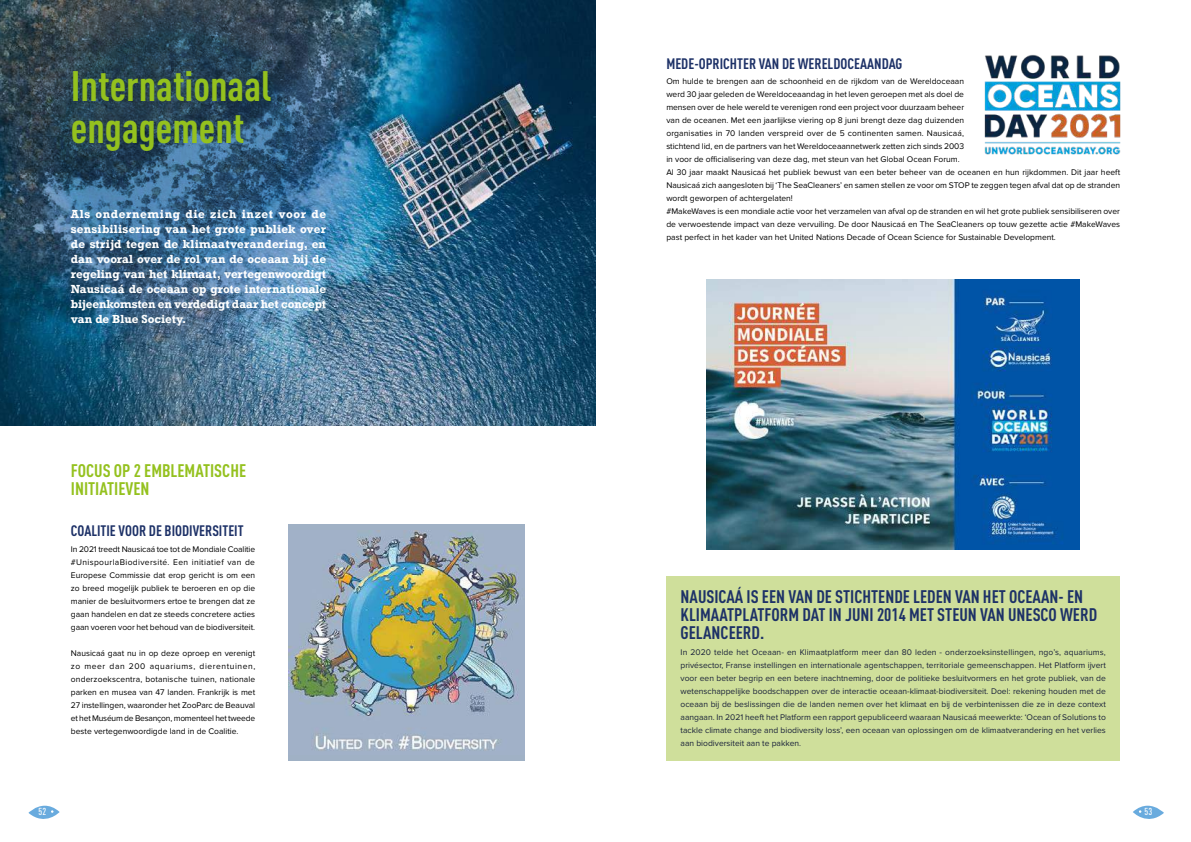
<style>
.page{position:relative;width:1191px;height:842px;background:#fff}
.page>*{position:absolute;margin:0;border:0;box-sizing:border-box;transform-origin:0 0}
.t1{font:700 42px/42px "DIN Cond";color:#94c11e}
.t2{font:700 18px/18px "DIN Cond";color:#1d3167}
.t3{font:700 18px/18px "DIN Cond";color:#94c11e}
.t4{font:700 15px "DIN Cond";color:#1d3167}
.t5{font:700 11px/15px "Rockwell";letter-spacing:-.015em;color:#fff;text-align:justify}
.t6{font:500 10px "DIN Cond";color:#fff}
.t7{font:8.5px/13px "Proxima Nova";color:#000;text-align:justify}
.t8{font:8.5px/13px "Proxima Nova";color:#1a223a;text-align:justify}
</style>
<div class="page">
<img style="left:0;top:0;width:595px;height:425px">
<svg style="left:28px;top:806px;width:32px;height:13px"></svg>
<svg style="left:1133px;top:806px;width:31px;height:13px"></svg>
<img style="left:0;top:0;width:388px;height:360px">
<img style="left:984px;top:54px;width:137px;height:101px">
<img style="left:706px;top:280px;width:374px;height:269px">
<div style="left:288px;top:524px;width:236px;height:237px;background:#a0b1c5"></div>
<img style="left:288px;top:531px;width:232px;height:220px">
<div style="left:666px;top:576px;width:454px;height:185px;background:#cfdf9b"></div>
<h1 class="t1" style="left:71px;top:64px;width:202px">Internationaal engagement</h1>
<p class="t5" style="left:71px;top:206px;width:257px">Als onderneming die zich inzet voor de sensibilisering van het grote publiek over de strijd tegen de klimaatverandering, en dan vooral over de rol van de oceaan bij de regeling van het klimaat, vertegenwoordigt Nausicaá de oceaan op grote internationale bijeenkomsten en verdedigt daar het concept van de Blue Society.</p>
<h2 class="t3" style="left:71px;top:461px;width:177px">FOCUS OP 2 EMBLEMATISCHE<br>INITIATIEVEN</h2>
<h3 class="t4" style="left:71px;top:522px;width:174px">COALITIE VOOR DE BIODIVERSITEIT</h3>
<p class="t7" style="left:71px;top:543px;width:186px">In 2021 treedt Nausicaá toe tot de Mondiale Coalitie #UnispourlaBiodiversité. Een initiatief van de Europese Commissie dat erop gericht is om een zo breed mogelijk publiek te beroeren en op die manier de besluitvormers ertoe te brengen dat ze gaan handelen en dat ze steeds concretere acties gaan voeren voor het behoud van de biodiversiteit.</p>
<p class="t7" style="left:71px;top:647px;width:186px">Nausicaá gaat nu in op deze oproep en verenigt zo meer dan 200 aquariums, dierentuinen, onderzoekscentra, botanische tuinen, nationale parken en musea van 47 landen. Frankrijk is met 27 instellingen, waaronder het ZooParc de Beauval et het Muséum de Besançon, momenteel het tweede beste vertegenwoordigde land in de Coalitie.</p>
<h3 class="t4" style="left:666px;top:54px;width:237px">MEDE-OPRICHTER VAN DE WERELDOCEAANDAG</h3>
<p class="t7" style="left:666px;top:75px;width:455px;text-align:left">Om hulde te brengen aan de schoonheid en de rijkdom van de Wereldoceaan<br>werd 30 jaar geleden de Wereldoceaandag in het leven geroepen met als doel de<br>mensen over de hele wereld te verenigen rond een project voor duurzaam beheer<br>van de oceanen. Met een jaarlijkse viering op 8 juni brengt deze dag duizenden<br>organisaties in 70 landen verspreid over de 5 continenten samen. Nausicaá,<br>stichtend lid, en de partners van het Wereldoceaannetwerk zetten zich sinds 2003<br>in voor de officialisering van deze dag, met steun van het Global Ocean Forum.<br>Al 30 jaar maakt Nausicaá het publiek bewust van een beter beheer van de oceanen en hun rijkdommen. Dit jaar heeft Nausicaá zich aangesloten bij ‘The SeaCleaners’ en samen stellen ze voor om STOP te zeggen tegen afval dat op de stranden wordt geworpen of achtergelaten!<br>#MakeWaves is een mondiale actie voor het verzamelen van afval op de stranden en wil het grote publiek sensibiliseren over de verwoestende impact van deze vervuiling. De door Nausicaá en The SeaCleaners op touw gezette actie #MakeWaves past perfect in het kader van het United Nations Decade of Ocean Science for Sustainable Development.</p>
<h2 class="t2" style="left:680px;top:587px;width:418px">NAUSICAÁ IS EEN VAN DE STICHTENDE LEDEN VAN HET OCEAAN- EN<br>KLIMAATPLATFORM DAT IN JUNI 2014 MET STEUN VAN UNESCO WERD<br>GELANCEERD.</h2>
<p class="t8" style="left:680px;top:646px;width:427px">In 2020 telde het Oceaan- en Klimaatplatform meer dan 80 leden - onderzoeksinstellingen, ngo’s, aquariums, privésector, Franse instellingen en internationale agentschappen, territoriale gemeenschappen. Het Platform ijvert voor een beter begrip en een betere inachtneming, door de politieke besluitvormers en het grote publiek, van de wetenschappelijke boodschappen over de interactie oceaan-klimaat-biodiversiteit. Doel: rekening houden met de oceaan bij de beslissingen die de landen nemen over het klimaat en bij de verbintenissen die ze in deze context aangaan. In 2021 heeft het Platform een rapport gepubliceerd waaraan Nausicaá meewerkte: ‘Ocean of Solutions to tackle climate change and biodiversity loss’, een oceaan van oplossingen om de klimaatverandering en het verlies aan biodiversiteit aan te pakken.</p>
<p class="t6" style="left:39px;top:806px;width:9px">52</p>
<p class="t6" style="left:1144px;top:806px;width:9px">53</p>
</div>
